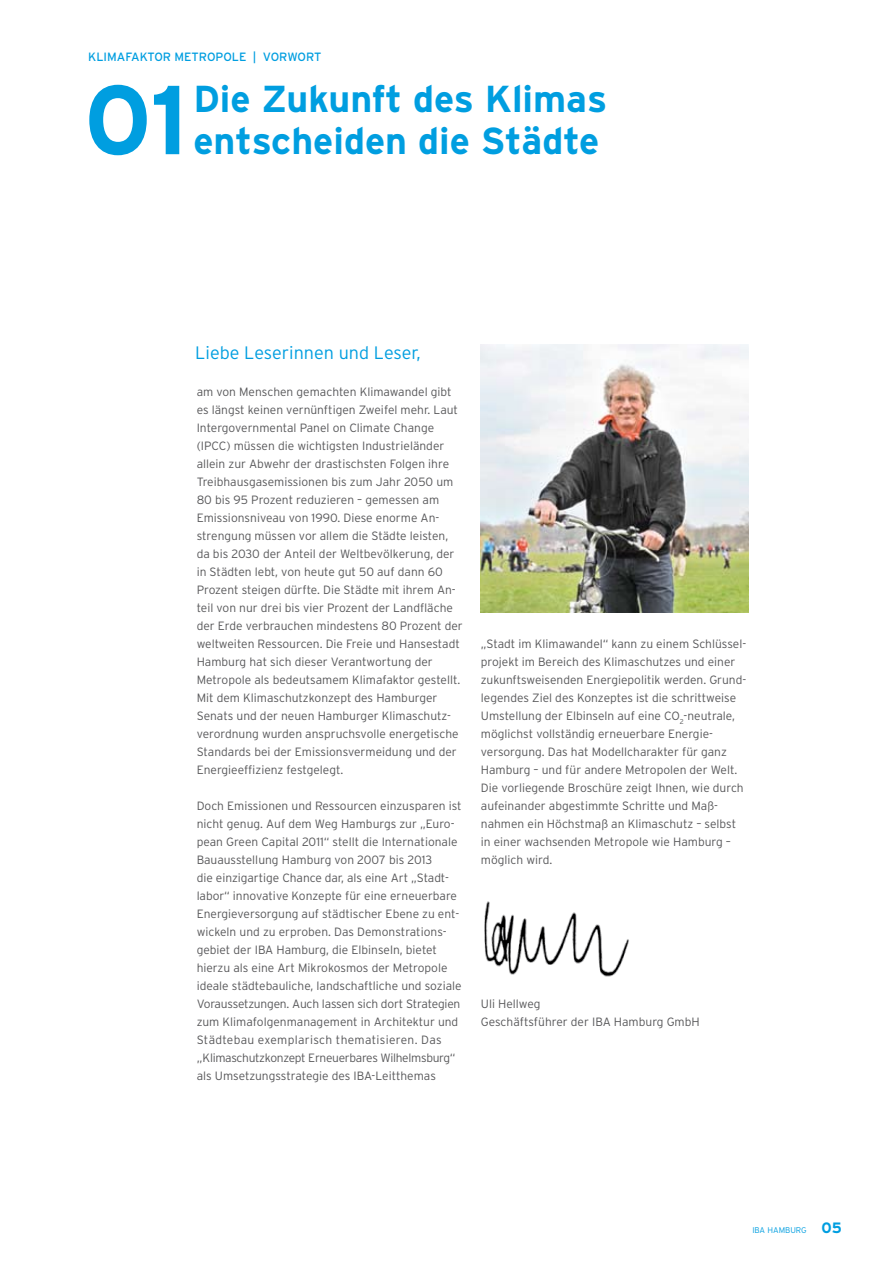
<style>
.page{position:relative;width:893px;height:1263px;background:#fff}
.page>*{position:absolute;margin:0;border:0;box-sizing:border-box;transform-origin:0 0}
.t1{font:700 97.65px "Interstate";color:#009ee0}
.t2{font:700 37.5px/42px "Interstate";color:#009ee0}
.t3{font:300 18px "Interstate";color:#009ee0}
.t4{font:300 12px/18px "Interstate";color:#58585a}
.t5{font:12px "Interstate";letter-spacing:-.015em;color:#009ee0}
.t6{font:300 8.25px "Interstate";color:#009ee0}
.s1{font-weight:700;font-size:15px}
</style>
<div class="page">
<img style="left:480px;top:344px;width:268px;height:268px">
<img style="left:484px;top:901px;width:145px;height:76px">
<p class="t5" style="left:88px;top:50px;width:68px">KLIMAFAKTOR</p>
<p class="t5" style="left:175px;top:50px;width:9px">METRO</p>
<p class="t5" style="left:216px;top:50px;width:17px">POLE</p>
<p class="t5" style="left:253px;top:50px;width:54px">| VORWORT</p>
<h1 class="t1" style="left:84px;top:65px;width:105px">01</h1>
<h2 class="t2" style="left:193px;top:78px;width:415px">Die Zukunft des Klimas entscheiden die Städte</h2>
<h3 class="t3" style="left:195px;top:342px;width:227px">Liebe Leserinnen und Leser,</h3>
<p class="t4" style="left:197px;top:383px;width:268px">am von Menschen gemachten Klimawandel gibt es längst keinen vernünftigen Zweifel mehr. Laut Intergovernmental Panel on Climate Change (IPCC) müssen die wichtigsten Industrieländer allein zur Abwehr der drastischsten Folgen ihre Treibhausgasemissionen bis zum Jahr 2050 um 80 bis 95 Prozent reduzieren – gemessen am Emissionsniveau von 1990. Diese enorme An&shy;strengung müssen vor allem die Städte leisten, da bis 2030 der Anteil der Weltbevölkerung, der in Städten lebt, von heute gut 50 auf dann 60<br>Prozent steigen dürfte. Die Städte mit ihrem An&shy;teil von nur drei bis vier Prozent der Landfläche der Erde verbrauchen mindestens 80 Prozent der weltweiten Ressourcen. Die Freie und Hansestadt Hamburg hat sich dieser Verantwortung der Metropole als bedeutsamem Klimafaktor gestellt.<br>Mit dem Klimaschutzkonzept des Hamburger Senats und der neuen Hamburger Klimaschutz&shy;verordnung wurden anspruchsvolle energetische Standards bei der Emissionsvermeidung und der Energieeffizienz festgelegt.</p>
<p class="t4" style="left:197px;top:797px;width:267px">Doch Emissionen und Ressourcen einzusparen ist nicht genug. Auf dem Weg Hamburgs zur „Euro&shy;pean Green Capital 2011“ stellt die Internationale Bauausstellung Hamburg von 2007 bis 2013<br>die einzigartige Chance dar, als eine Art „Stadt&shy;labor“ innovative Konzepte für eine erneuerbare Energieversorgung auf städtischer Ebene zu ent&shy;wickeln und zu erproben. Das Demonstrations&shy;gebiet der IBA Hamburg, die Elbinseln, bietet hierzu als eine Art Mikrokosmos der Metropole ideale städtebauliche, landschaftliche und soziale Voraussetzungen. Auch lassen sich dort Strategien zum Klimafolgenmanagement in Architektur und Städtebau exemplarisch thematisieren. Das „Klimaschutzkonzept Erneuerbares Wilhelmsburg“ als Umsetzungsstrategie des IBA-Leitthemas</p>
<p class="t4" style="left:481px;top:635px;width:267px">„Stadt im Klimawandel“ kann zu einem Schlüssel&shy;projekt im Bereich des Klimaschutzes und einer zukunftsweisenden Energiepolitik werden. Grund&shy;legendes Ziel des Konzeptes ist die schrittweise Umstellung der Elbinseln auf eine CO<sub>2</sub>-neutrale, möglichst vollständig erneuerbare Energie&shy;versorgung. Das hat Modellcharakter für ganz Hamburg – und für andere Metropolen der Welt.<br>Die vorliegende Broschüre zeigt Ihnen, wie durch aufeinander abgestimmte Schritte und Maß&shy;nahmen ein Höchstmaß an Klimaschutz – selbst in einer wachsenden Metropole wie Hamburg – möglich wird.</p>
<p class="t4" style="left:481px;top:995px;width:220px">Uli Hellweg<br>Geschäftsführer der IBA Hamburg GmbH</p>
<p class="t6" style="left:752px;top:1225px;width:91px">IBA HAMBURG <span class="s1">05</span></p>
</div>
